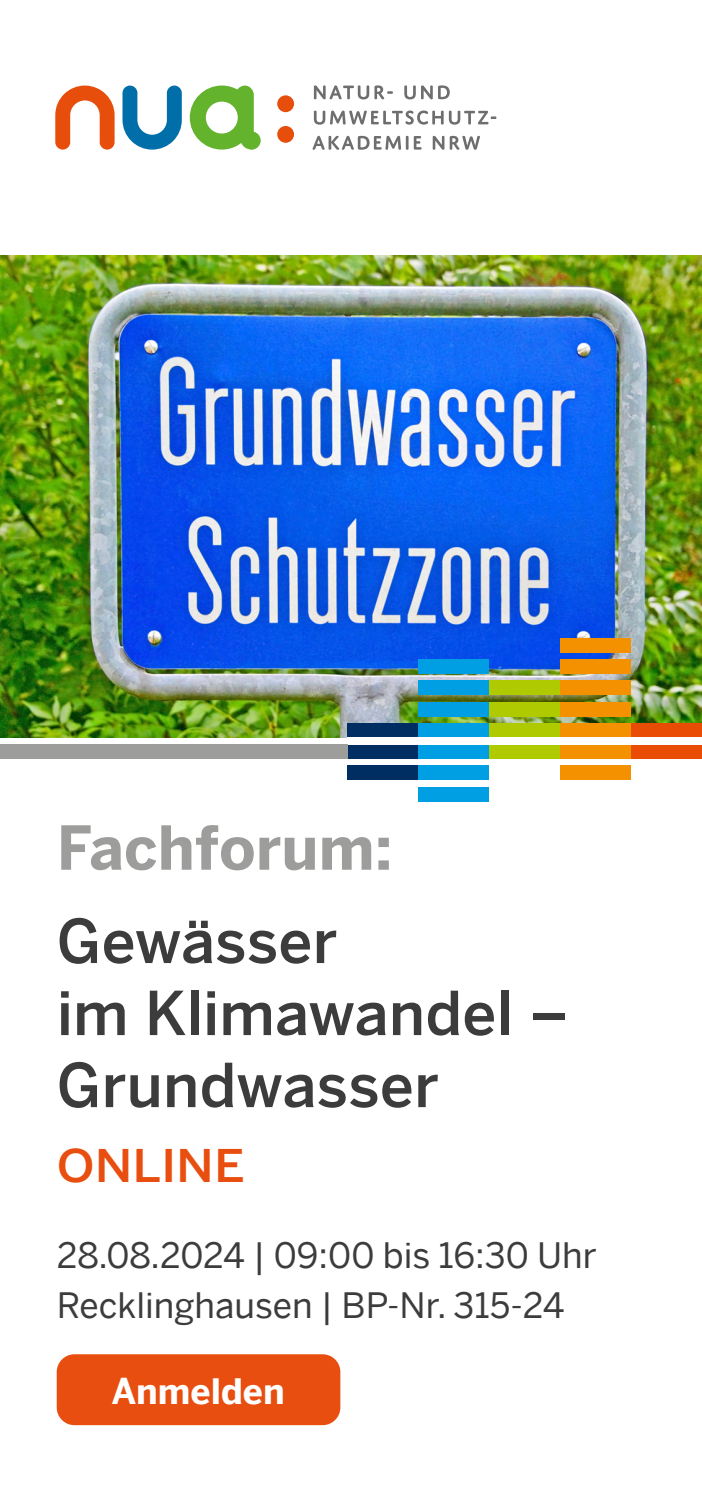
<style>
.page{position:relative;width:702px;height:1489px;background:#fff}
.page>*{position:absolute;margin:0;border:0;box-sizing:border-box;transform-origin:0 0}
.h1_Titel_Unterzeile{font:500 60px/72px "Benton Sans";letter-spacing:.005em;color:#3c3c3c}
.h1_Titel_Hauptzeile{font:700 60px "Benton Sans";color:#9d9d9c}
.h1_Titel_Unterzeile-2{font:500 45px "Benton Sans";color:#e84e0f;scale:1.1 1}
.t1{font:35px/50px "Benton Sans";color:#3c3c3c}
.t2{font:700 35px "Benton Sans";color:#fff}
</style>
<div class="page">
<img style="left:0;top:255px;width:702px;height:482px">
<div style="left:57px;top:1354px;width:283px;height:70px;background:#e84e0f;border-radius:18px"></div>
<svg style="left:314px;top:85px;width:79px;height:14px"></svg>
<svg style="left:404px;top:85px;width:45px;height:14px"></svg>
<svg style="left:314px;top:110px;width:129px;height:15px"></svg>
<svg style="left:449px;top:111px;width:47px;height:14px"></svg>
<svg style="left:312px;top:136px;width:96px;height:14px"></svg>
<svg style="left:414px;top:136px;width:7px;height:14px"></svg>
<svg style="left:432px;top:136px;width:48px;height:14px"></svg>
<svg style="left:55px;top:86px;width:60px;height:64px"></svg>
<svg style="left:122px;top:86px;width:60px;height:64px"></svg>
<div style="left:277px;top:126px;width:17px;height:17px;background:#e74d0b;border-radius:50%"></div>
<div style="left:277px;top:95px;width:17px;height:17px;background:#e74d0b;border-radius:50%"></div>
<svg style="left:190px;top:85px;width:71px;height:65px"></svg>
<div style="left:489px;top:702px;width:71px;height:14px;background:#afca00"></div>
<div style="left:489px;top:723px;width:71px;height:14px;background:#afca00"></div>
<div style="left:489px;top:744px;width:71px;height:14px;background:#afca00"></div>
<div style="left:489px;top:680px;width:71px;height:14px;background:#afca00"></div>
<div style="left:560px;top:638px;width:71px;height:14px;background:#f39100"></div>
<div style="left:560px;top:765px;width:71px;height:15px;background:#f39100"></div>
<div style="left:560px;top:744px;width:71px;height:14px;background:#f39100"></div>
<div style="left:560px;top:723px;width:71px;height:14px;background:#f39100"></div>
<div style="left:560px;top:702px;width:71px;height:14px;background:#f39100"></div>
<div style="left:560px;top:680px;width:71px;height:14px;background:#f39100"></div>
<div style="left:560px;top:659px;width:71px;height:14px;background:#f39100"></div>
<div style="left:631px;top:723px;width:71px;height:14px;background:#e94c05"></div>
<div style="left:631px;top:744px;width:71px;height:14px;background:#e94c05"></div>
<div style="left:418px;top:787px;width:71px;height:14px;background:#009ee3"></div>
<div style="left:418px;top:765px;width:71px;height:15px;background:#009ee3"></div>
<div style="left:418px;top:744px;width:71px;height:14px;background:#009ee3"></div>
<div style="left:418px;top:723px;width:71px;height:14px;background:#009ee3"></div>
<div style="left:418px;top:702px;width:71px;height:14px;background:#009ee3"></div>
<div style="left:418px;top:680px;width:71px;height:14px;background:#009ee3"></div>
<div style="left:418px;top:659px;width:71px;height:14px;background:#009ee3"></div>
<div style="left:347px;top:744px;width:71px;height:14px;background:#002d62"></div>
<div style="left:347px;top:765px;width:71px;height:15px;background:#002d62"></div>
<div style="left:347px;top:723px;width:71px;height:14px;background:#002d62"></div>
<div style="left:0;top:744px;width:347px;height:14px;background:#9d9d9c"></div>
<h1 class="h1_Titel_Hauptzeile" style="left:57px;top:812px;width:337px">Fachforum:</h1>
<h1 class="h1_Titel_Unterzeile" style="left:57px;top:904px;width:513px">Gewässer<br>im Klimawandel –<br>Grundwasser</h1>
<h1 class="h1_Titel_Unterzeile-2" style="left:57px;top:1139px;width:172px">ONLINE</h1>
<p class="t1" style="left:57px;top:1230px;width:541px">28.08.2024 | 09:00 bis 16:30 Uhr<br>Recklinghausen | BP-Nr. 315-24</p>
<p class="t2" style="left:111px;top:1369px;width:175px">Anmelden</p>
</div>
